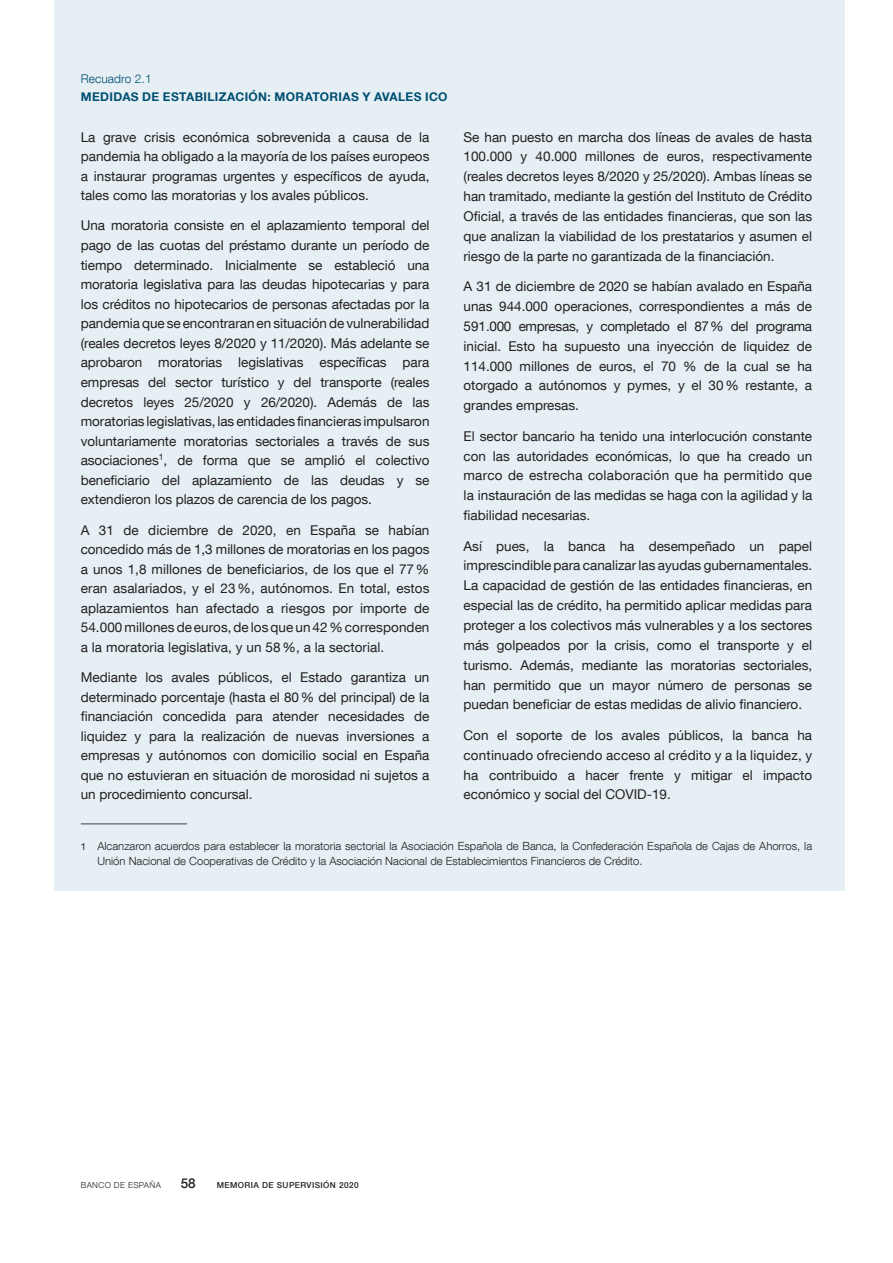
<style>
.page{position:relative;width:893px;height:1263px;background:#fff}
.page>*{position:absolute;margin:0;border:0;box-sizing:border-box;transform-origin:0 0}
.t1{font:13.5px/19.5px "Bd E Neue Helvetica";color:#231f20;text-align:justify}
.t2{font:500 13.5px "Bd E Neue Helvetica";color:#231f20}
.t3{font:700 12px "Bd E Neue Helvetica";letter-spacing:.03em;color:#004e71}
.t4{font:300 12px "Bd E Neue Helvetica";letter-spacing:.005em;color:#004e71}
.t5{font:300 11.25px/15px "Bd E Neue Helvetica";color:#231f20}
.t6{font:500 8.25px "Bd E Neue Helvetica";letter-spacing:.05em;color:#231f20}
.t7{font:300 8.25px "Bd E Neue Helvetica";letter-spacing:.05em;color:#231f20}
.s1{font-weight:400;font-size:9.75px}
</style>
<div class="page">
<div style="left:54px;top:0;width:791px;height:891px;background:#e5eff4"></div>
<hr style="left:81px;top:823px;width:106px;height:1px;background:#3e3e3f">
<p class="t4" style="left:81px;top:72px;width:72px">Recuadro 2.1</p>
<p class="t3" style="left:81px;top:89px;width:368px">MEDIDAS DE ESTABILIZACIÓN: MORATORIAS Y AVALES ICO</p>
<p class="t1" style="left:81px;top:127px;width:350px">La grave crisis económica sobrevenida a causa de la pandemia ha obligado a la mayoría de los países europeos a instaurar programas urgentes y específicos de ayuda, tales como las moratorias y los avales públicos.</p>
<p class="t1" style="left:81px;top:216px;width:350px">Una moratoria consiste en el aplazamiento temporal del pago de las cuotas del préstamo durante un período de tiempo determinado. Inicialmente se estableció una moratoria legislativa para las deudas hipotecarias y para los créditos no hipotecarios de personas afectadas por la pandemia que se encontraran en situación de vulnerabilidad (reales decretos leyes 8/2020 y 11/2020). Más adelante se aprobaron moratorias legislativas específicas para empresas del sector turístico y del transporte (reales decretos leyes 25/2020 y 26/2020). Además de las moratorias legislativas, las entidades financieras impulsaron voluntariamente moratorias sectoriales a través de sus asociaciones<sup>1</sup>, de forma que se amplió el colectivo beneficiario del aplazamiento de las deudas y se extendieron los plazos de carencia de los pagos.</p>
<p class="t1" style="left:81px;top:520px;width:350px">A 31 de diciembre de 2020, en España se habían concedido más de 1,3 millones de moratorias en los pagos a unos 1,8 millones de beneficiarios, de los que el 77% eran asalariados, y el 23%, autónomos. En total, estos aplazamientos han afectado a riesgos por importe de 54.000 millones de euros, de los que un 42% corresponden a la moratoria legislativa, y un 58%, a la sectorial.</p>
<p class="t1" style="left:81px;top:667px;width:350px">Mediante los avales públicos, el Estado garantiza un determinado porcentaje (hasta el 80% del principal) de la financiación concedida para atender necesidades de liquidez y para la realización de nuevas inversiones a empresas y autónomos con domicilio social en España que no estuvieran en situación de morosidad ni sujetos a un procedimiento concursal.</p>
<p class="t1" style="left:463px;top:127px;width:350px">Se han puesto en marcha dos líneas de avales de hasta 100.000 y 40.000 millones de euros, respectivamente (reales decretos leyes 8/2020 y 25/2020). Ambas líneas se han tramitado, mediante la gestión del Instituto de Crédito Oficial, a través de las entidades financieras, que son las que analizan la viabilidad de los prestatarios y asumen el riesgo de la parte no garantizada de la financiación.</p>
<p class="t1" style="left:463px;top:276px;width:350px">A 31 de diciembre de 2020 se habían avalado en España unas 944.000 operaciones, correspondientes a más de 591.000 empresas, y completado el 87% del programa inicial. Esto ha supuesto una inyección de liquidez de 114.000 millones de euros, el 70 % de la cual se ha otorgado a autónomos y pymes, y el 30% restante, a grandes empresas.</p>
<p class="t1" style="left:463px;top:426px;width:350px">El sector bancario ha tenido una interlocución constante con las autoridades económicas, lo que ha creado un marco de estrecha colaboración que ha permitido que la instauración de las medidas se haga con la agilidad y la fiabilidad necesarias.</p>
<p class="t1" style="left:463px;top:536px;width:350px">Así pues, la banca ha desempeñado un papel imprescindible para canalizar las ayudas gubernamentales.<br>La capacidad de gestión de las entidades financieras, en especial las de crédito, ha permitido aplicar medidas para proteger a los colectivos más vulnerables y a los sectores más golpeados por la crisis, como el transporte y el turismo. Además, mediante las moratorias sectoriales, han permitido que un mayor número de personas se puedan beneficiar de estas medidas de alivio financiero.</p>
<p class="t1" style="left:463px;top:725px;width:350px">Con el soporte de los avales públicos, la banca ha continuado ofreciendo acceso al crédito y a la liquidez, y ha contribuido a hacer frente y mitigar el impacto económico y social del COVID-19.</p>
<p class="t5" style="left:97px;top:838px;width:716px;text-indent:-17px"><span class="s1">1</span> Alcanzaron acuerdos para establecer la moratoria sectorial la Asociación Española de Banca, la Confederación Española de Cajas de Ahorros, la<br>Unión Nacional de Cooperativas de Crédito y la Asociación Nacional de Establecimientos Financieros de Crédito.</p>
<p class="t7" style="left:81px;top:1180px;width:82px">BANCO DE ESPAÑA</p>
<p class="t2" style="left:181px;top:1175px;width:16px">58</p>
<p class="t6" style="left:217px;top:1180px;width:143px">MEMORIA DE SUPERVISIÓN 2020</p>
</div>
